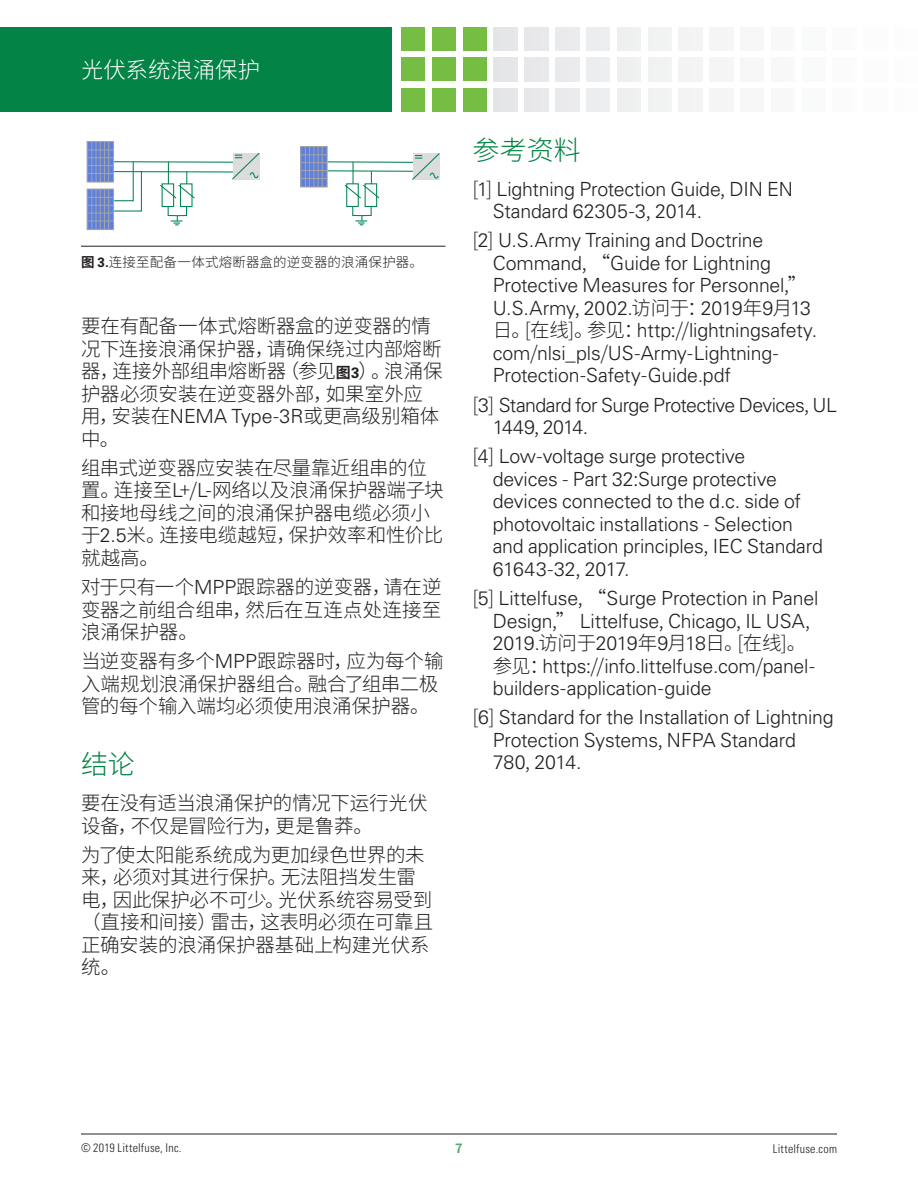
<style>
.page{position:relative;width:918px;height:1188px;background:#fff}
.page>*{position:absolute;margin:0;border:0;box-sizing:border-box;transform-origin:0 0}
.Head_1{font:300 27px "Noto Sans CJ Ksc";color:#008240}
.t1{font:300 22.5px "Noto Sans CJ Ksc";color:#fff}
.Body_text{font:300 19.5px/22.5px "Univers LT Std";letter-spacing:-.01em;color:#231f20}
.Body_text-2{font:300 19.5px/22.5px "Noto Sans CJ Ksc";letter-spacing:-.005em;color:#231f20}
.Body_text-3{font:300 19.5px/22.5px "Univers LT Std";letter-spacing:-.03em;color:#231f20}
.Figure_caption{font:300 13.5px "Noto Sans CJ Ksc";letter-spacing:.01em;color:#231f20}
.t2{font:700 12.75px "Noto Sans CJ Ksc";color:#54a876}
.t3{font:300 condensed 12px "Univers LT Std";letter-spacing:.02em;color:#231f20}
.s1{font-weight:700}
.s2{font-family:"Univers LT Std";font-weight:700}
.s3{font-weight:700;font-size:15px}
.s4{font-family:"Univers LT Std";font-weight:700;font-size:15px}
.s5{font-family:"Univers LT Std"}
.s6{font-family:"Noto Sans CJ Ksc"}
</style>
<div class="page">
<div style="left:0;top:27px;width:392px;height:85px;background:#038345"></div>
<div style="left:833px;top:27px;width:23px;height:23px;background:#fbfbfb"></div>
<div style="left:833px;top:58px;width:23px;height:23px;background:#fbfbfb"></div>
<div style="left:833px;top:89px;width:23px;height:23px;background:#fbfbfb"></div>
<div style="left:802px;top:27px;width:24px;height:23px;background:#f9fafa"></div>
<div style="left:802px;top:58px;width:24px;height:23px;background:#f9fafa"></div>
<div style="left:802px;top:89px;width:24px;height:23px;background:#f9fafa"></div>
<div style="left:771px;top:27px;width:24px;height:23px;background:#f8f8f9"></div>
<div style="left:771px;top:58px;width:24px;height:23px;background:#f8f8f9"></div>
<div style="left:771px;top:89px;width:24px;height:23px;background:#f8f8f9"></div>
<div style="left:740px;top:27px;width:24px;height:23px;background:#f7f7f8"></div>
<div style="left:740px;top:58px;width:24px;height:23px;background:#f7f7f8"></div>
<div style="left:740px;top:89px;width:24px;height:23px;background:#f7f7f8"></div>
<div style="left:710px;top:27px;width:23px;height:23px;background:#f5f5f6"></div>
<div style="left:710px;top:58px;width:23px;height:23px;background:#f5f5f6"></div>
<div style="left:710px;top:89px;width:23px;height:23px;background:#f5f5f6"></div>
<div style="left:679px;top:27px;width:23px;height:23px;background:#f3f3f5"></div>
<div style="left:679px;top:58px;width:23px;height:23px;background:#f3f3f5"></div>
<div style="left:679px;top:89px;width:23px;height:23px;background:#f3f3f5"></div>
<div style="left:648px;top:27px;width:24px;height:23px;background:#f1f2f3"></div>
<div style="left:648px;top:58px;width:24px;height:23px;background:#f1f2f3"></div>
<div style="left:648px;top:89px;width:24px;height:23px;background:#f1f2f3"></div>
<div style="left:617px;top:27px;width:24px;height:23px;background:#eff0f0"></div>
<div style="left:617px;top:58px;width:24px;height:23px;background:#eff0f0"></div>
<div style="left:617px;top:89px;width:24px;height:23px;background:#eff0f0"></div>
<div style="left:586px;top:27px;width:24px;height:23px;background:#ecedee"></div>
<div style="left:586px;top:58px;width:24px;height:23px;background:#ecedee"></div>
<div style="left:586px;top:89px;width:24px;height:23px;background:#ecedee"></div>
<div style="left:556px;top:27px;width:23px;height:23px;background:#eaeaec"></div>
<div style="left:556px;top:58px;width:23px;height:23px;background:#eaeaec"></div>
<div style="left:556px;top:89px;width:23px;height:23px;background:#eaeaec"></div>
<div style="left:525px;top:27px;width:23px;height:23px;background:#e8e8ea"></div>
<div style="left:525px;top:58px;width:23px;height:23px;background:#e8e8ea"></div>
<div style="left:525px;top:89px;width:23px;height:23px;background:#e8e8ea"></div>
<div style="left:494px;top:27px;width:24px;height:23px;background:#e5e6e8"></div>
<div style="left:494px;top:58px;width:24px;height:23px;background:#e5e6e8"></div>
<div style="left:494px;top:89px;width:24px;height:23px;background:#e5e6e8"></div>
<div style="left:463px;top:27px;width:23px;height:23px;background:#75bd43"></div>
<div style="left:463px;top:58px;width:23px;height:23px;background:#75bd43"></div>
<div style="left:463px;top:89px;width:23px;height:23px;background:#75bd43"></div>
<div style="left:432px;top:27px;width:24px;height:23px;background:#75bd43"></div>
<div style="left:432px;top:58px;width:24px;height:23px;background:#75bd43"></div>
<div style="left:432px;top:89px;width:24px;height:23px;background:#75bd43"></div>
<div style="left:401px;top:27px;width:24px;height:23px;background:#75bd43"></div>
<div style="left:401px;top:58px;width:24px;height:23px;background:#75bd43"></div>
<div style="left:401px;top:89px;width:24px;height:23px;background:#75bd43"></div>
<hr style="left:81px;top:1134px;width:756px;height:1px;background:#231f20">
<svg style="left:302px;top:148px;width:24px;height:4px"></svg>
<div style="left:300px;top:146px;width:28px;height:41px;border:1px solid #a5a5a5"></div>
<hr style="left:305px;top:147px;width:1px;height:40px;background:#a5a5a5">
<hr style="left:314px;top:147px;width:1px;height:40px;background:#a5a5a5">
<hr style="left:322px;top:147px;width:1px;height:40px;background:#a5a5a5">
<hr style="left:309px;top:147px;width:1px;height:40px;background:#a5a5a5">
<hr style="left:318px;top:147px;width:1px;height:40px;background:#a5a5a5">
<svg style="left:89px;top:143px;width:23px;height:7px"></svg>
<div style="left:87px;top:141px;width:27px;height:42px;border:1px solid #a5a5a5"></div>
<hr style="left:92px;top:142px;width:1px;height:40px;background:#a5a5a5">
<hr style="left:100px;top:142px;width:1px;height:40px;background:#a5a5a5">
<hr style="left:108px;top:142px;width:1px;height:40px;background:#a5a5a5">
<hr style="left:96px;top:142px;width:1px;height:40px;background:#a5a5a5">
<hr style="left:104px;top:142px;width:1px;height:40px;background:#a5a5a5">
<svg style="left:89px;top:225px;width:23px;height:3px"></svg>
<div style="left:87px;top:189px;width:27px;height:41px;border:1px solid #a5a5a5"></div>
<hr style="left:92px;top:190px;width:1px;height:39px;background:#a5a5a5">
<hr style="left:100px;top:189px;width:1px;height:41px;background:#a5a5a5">
<hr style="left:108px;top:189px;width:1px;height:41px;background:#a5a5a5">
<hr style="left:96px;top:189px;width:1px;height:40px;background:#a5a5a5">
<hr style="left:104px;top:190px;width:1px;height:39px;background:#a5a5a5">
<svg style="left:87px;top:150px;width:173px;height:75px"></svg>
<svg style="left:301px;top:152px;width:139px;height:73px"></svg>
<hr style="left:81px;top:246px;width:365px;height:1px;background:#231f20">
<p class="t1" style="left:81px;top:58px;width:181px">光伏系统浪涌保护</p>
<p class="Figure_caption" style="left:81px;top:254px;width:344px"><span class="s1">图</span> <span class="s2">3.</span>连接至配备一体式熔断器盒的逆变器的浪涌保护器。</p>
<p class="Body_text-2" style="left:81px;top:315px;width:363px">要在有配备一体式熔断器盒的逆变器的情况下连接浪涌保护器，请确保绕过内部熔断器，连接外部组串熔断器（参见<span class="s3">图</span><span class="s4">3</span>）。浪涌保护器必须安装在逆变器外部，如果室外应用，安装在<span class="s5">NEMA Type</span>-<span class="s5">3R</span>或更高级别箱体中。</p>
<p class="Body_text-2" style="left:81px;top:457px;width:364px">组串式逆变器应安装在尽量靠近组串的位置。连接至<span class="s5">L</span>+/<span class="s5">L</span>-网络以及浪涌保护器端子块和接地母线之间的浪涌保护器电缆必须小于<span class="s5">2.5</span>米。连接电缆越短，保护效率和性价比就越高。</p>
<p class="Body_text-2" style="left:81px;top:576px;width:362px;text-align:justify">对于只有一个<span class="s5">MPP</span>跟踪器的逆变器，请在逆变器之前组合组串，然后在互连点处连接至浪涌保护器。</p>
<p class="Body_text-2" style="left:81px;top:650px;width:364px">当逆变器有多个<span class="s5">MPP</span>跟踪器时，应为每个输入端规划浪涌保护器组合。融合了组串二极管的每个输入端均必须使用浪涌保护器。</p>
<p class="Head_1" style="left:81px;top:749px;width:55px">结论</p>
<p class="Body_text-2" style="left:81px;top:792px;width:348px">要在没有适当浪涌保护的情况下运行光伏设备，不仅是冒险行为，更是鲁莽。</p>
<p class="Body_text-2" style="left:81px;top:844px;width:354px">为了使太阳能系统成为更加绿色世界的未来，必须对其进行保护。无法阻挡发生雷电，因此保护必不可少。光伏系统容易受到（直接和间接）雷击，这表明必须在可靠且正确安装的浪涌保护器基础上构建光伏系统。</p>
<p class="Head_1" style="left:472px;top:135px;width:110px">参考资料</p>
<p class="Body_text" style="left:493px;top:178px;width:302px;text-indent:-20px"><span class="s6">[</span>1<span class="s6">]</span> Lightning Protection Guide<span class="s6">,</span> DIN EN<br>Standard 62305<span class="s6">-</span>3<span class="s6">,</span> 2014.</p>
<p class="Body_text" style="left:493px;top:229px;width:326px;text-indent:-20px"><span class="s6">[</span>2<span class="s6">]</span> U.S.Army Training and Doctrine Command<span class="s6">, “</span>Guide for Lightning Protective Measures for Personnel<span class="s6">,” </span>U.S.Army<span class="s6">,</span> 2002.<span class="s6">访问于：</span>2019<span class="s6">年</span>9<span class="s6">月</span>13<span class="s6">日。[在线]。参见：</span>http<span class="s6">://</span>lightningsafety. com<span class="s6">/</span>nlsi<span class="s6">_</span>pls<span class="s6">/</span>US<span class="s6">-</span>Army<span class="s6">-</span>Lightning<span class="s6">-</span>Protection<span class="s6">-</span>Safety<span class="s6">-</span>Guide.pdf</p>
<p class="Body_text-3" style="left:493px;top:394px;width:346px;text-indent:-20px"><span class="s6">[</span>3<span class="s6">]</span> Standard for Surge Protective Devices<span class="s6">,</span> UL<br>1449<span class="s6">,</span> 2014.</p>
<p class="Body_text" style="left:493px;top:445px;width:332px;text-indent:-20px"><span class="s6">[</span>4<span class="s6">]</span> Low<span class="s6">-</span>voltage surge protective<br>devices <span class="s6">-</span> Part 32<span class="s6">:</span>Surge protective devices connected to the d.c. side of photovoltaic installations <span class="s6">-</span> Selection and application principles<span class="s6">,</span> IEC Standard 61643<span class="s6">-</span>32<span class="s6">,</span> 2017.</p>
<p class="Body_text" style="left:493px;top:587px;width:327px;text-indent:-20px"><span class="s6">[</span>5<span class="s6">]</span> Littelfuse<span class="s6">, “</span>Surge Protection in Panel Design<span class="s6">,”</span> Littelfuse<span class="s6">,</span> Chicago<span class="s6">,</span> IL USA<span class="s6">, </span>2019.<span class="s6">访问于</span>2019<span class="s6">年</span>9<span class="s6">月</span>18<span class="s6">日。[在线]。参见：</span>https<span class="s6">://</span>info.littelfuse.com<span class="s6">/</span>panel&shy;builders<span class="s6">-</span>application<span class="s6">-</span>guide</p>
<p class="Body_text" style="left:493px;top:706px;width:342px;text-indent:-20px"><span class="s6">[</span>6<span class="s6">]</span> Standard for the Installation of Lightning<br>Protection Systems<span class="s6">,</span> NFPA Standard<br>780<span class="s6">,</span> 2014.</p>
<p class="t3" style="left:81px;top:1140px;width:102px">© 2019 Littelfuse, Inc.</p>
<p class="t2" style="left:455px;top:1141px;width:9px">7</p>
<p class="t3" style="left:773px;top:1141px;width:66px">Littelfuse.com</p>
</div>
